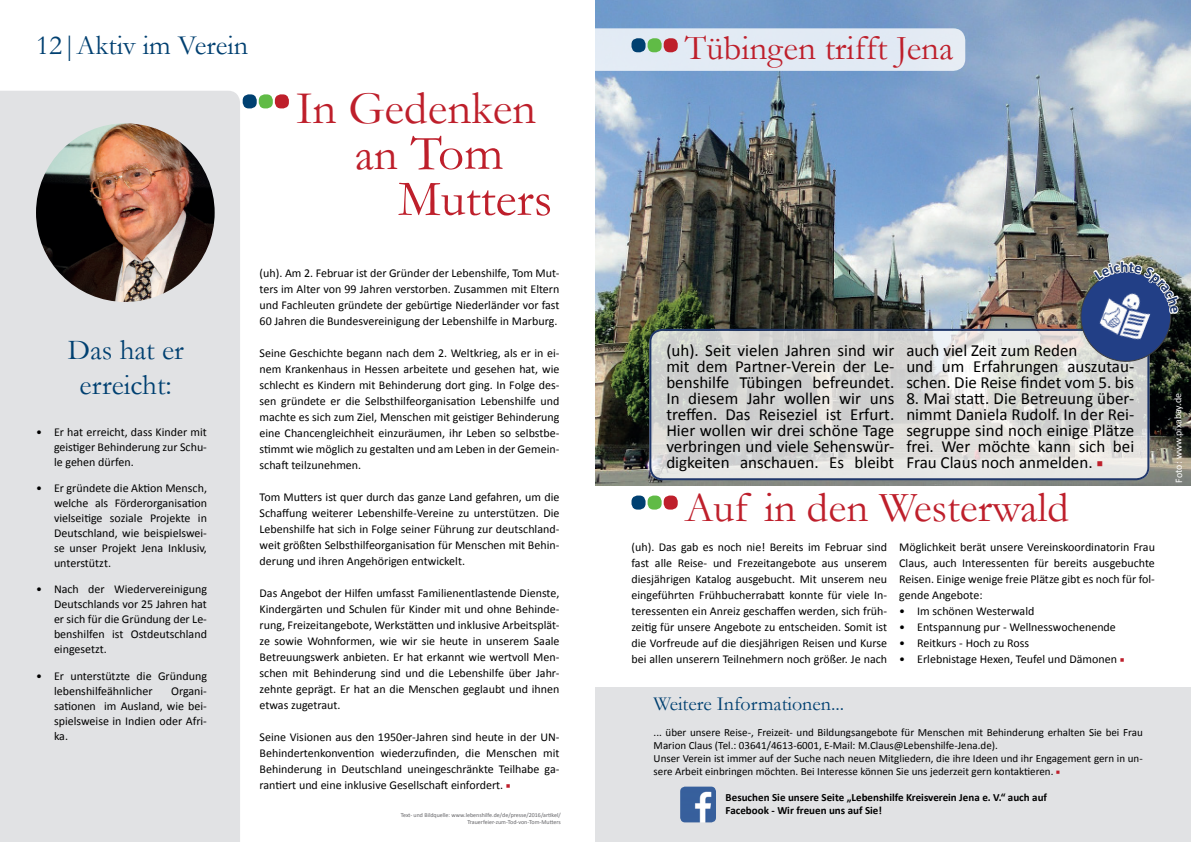
<style>
.page{position:relative;width:1191px;height:842px;background:#fff}
.page>*{position:absolute;margin:0;border:0;box-sizing:border-box;transform-origin:0 0}
.t1{font:51px/46px "Garamond";color:#be1f2b}
.t2{font:47px "Garamond";color:#be1f2b}
.t3{font:43px "Garamond";color:#be1f2b}
.t4{font:35px "Garamond";color:#be1f2b}
.t5{font:29px/34.8px "Garamond";color:#004071;text-align:center}
.t6{font:28px "Garamond";color:#004071}
.t7{font:20px "Garamond";color:#004071}
.t8{font:17px/16px "Calibri";color:#000;text-align:justify}
.t9{font:12px/16px "Calibri";color:#000;text-align:justify}
.t10{font:11px/13px "Calibri";color:#000}
.t11{font:700 11px/13px "Calibri";color:#000}
.t12{font:10px "Calibri";color:#fff}
.t13{font:6px/7.2px "Calibri";color:#636366;text-align:right}
.s1{font-size:47px}
.s2{font-family:"Minion Pro";color:#be1f2b}
</style>
<div class="page">
<div style="left:595px;top:688px;width:596px;height:154px;background:#e1e2e4"></div>
<div style="left:0;top:91px;width:240px;height:751px;background:#e1e2e4"></div>
<div style="left:259px;top:94px;width:14px;height:14px;background:#60bb46;border-radius:6px"></div>
<div style="left:243px;top:94px;width:14px;height:14px;background:#004071;border-radius:6px"></div>
<div style="left:275px;top:94px;width:14px;height:14px;background:#be1f2b;border-radius:6px"></div>
<img style="left:680px;top:787px;width:36px;height:35px">
<img style="left:595px;top:0;width:596px;height:485px">
<svg style="left:649px;top:331px;width:500px;height:149px;background:#dadad8"></svg>
<svg style="left:570px;top:28px;width:395px;height:43px;background:#e2eaf4"></svg>
<div style="left:647px;top:38px;width:14px;height:14px;background:#60bb46;border-radius:6px"></div>
<div style="left:631px;top:38px;width:14px;height:14px;background:#004071;border-radius:6px"></div>
<div style="left:663px;top:38px;width:14px;height:14px;background:#be1f2b;border-radius:6px"></div>
<div style="left:647px;top:495px;width:14px;height:15px;background:#60bb46;border-radius:6px"></div>
<div style="left:631px;top:495px;width:14px;height:15px;background:#004071;border-radius:6px"></div>
<div style="left:663px;top:495px;width:14px;height:15px;background:#be1f2b;border-radius:6px"></div>
<div style="left:649px;top:329px;width:500px;height:151px;border:2px solid #21386b;border-radius:12px"></div>
<img style="left:36px;top:123px;width:179px;height:179px;border-radius:89px">
<img style="left:1073px;top:81px;width:106px;height:286px">
<h3 class="t6" style="left:36px;top:27px;width:213px">12|Aktiv im Verein</h3>
<h2 class="t2" style="left:296px;top:77px;width:242px">In Gedenken</h2>
<h1 class="t1" style="left:398px;top:129px;width:156px;text-indent:-43px"><span class="s1">an</span> Tom<br>Mutters</h1>
<h3 class="t5" style="left:68px;top:332px;width:118px">Das hat er erreicht:</h3>
<p class="t9" style="left:54px;top:424px;width:154px;line-height:15px;text-indent:-18px">• Er hat erreicht, dass Kinder mit geistiger Behinderung zur Schu&shy;le gehen dürfen.</p>
<p class="t9" style="left:54px;top:481px;width:154px;line-height:15px;text-indent:-18px">• Er gründete die Aktion Mensch, welche als Förderorganisation vielseitige soziale Projekte in Deutschland, wie beispielswei&shy;se unser Projekt Jena Inklusiv, unterstützt.</p>
<p class="t9" style="left:54px;top:582px;width:154px;line-height:15px;text-indent:-18px">• Nach der Wiedervereinigung Deutschlands vor 25 Jahren hat er sich für die Gründung der Le&shy;benshilfen ist Ostdeutschland eingesetzt.</p>
<p class="t9" style="left:54px;top:668px;width:154px;line-height:15px;text-indent:-18px">• Er unterstützte die Gründung lebenshilfeähnlicher</p>
<p class="t9" style="left:54px;top:683px;width:154px;line-height:15px;text-indent:117px">Organi&shy;sationen im Ausland, wie bei&shy;spielsweise in Indien oder Afri&shy;ka.</p>
<p class="t9" style="left:259px;top:265px;width:301px">(uh). Am 2. Februar ist der Gründer der Lebenshilfe, Tom Mut&shy;ters im Alter von 99 Jahren verstorben. Zusammen mit Eltern und Fachleuten gründete der gebürtige Niederländer vor fast 60 Jahren die Bundesvereinigung der Lebenshilfe in Marburg.</p>
<p class="t9" style="left:259px;top:345px;width:301px">Seine Geschichte begann nach dem 2. Weltkrieg, als er in ei&shy;nem Krankenhaus in Hessen arbeitete und gesehen hat, wie schlecht es Kindern mit Behinderung dort ging. In Folge des&shy;sen gründete er die Selbsthilfeorganisation Lebenshilfe und machte es sich zum Ziel, Menschen mit geistiger Behinderung eine Chancengleichheit einzuräumen, ihr Leben so selbstbe&shy;stimmt wie möglich zu gestalten und am Leben in der Gemein&shy;schaft teilzunehmen.</p>
<p class="t9" style="left:259px;top:489px;width:301px">Tom Mutters ist quer durch das ganze Land gefahren, um die Schaffung weiterer Lebenshilfe-Vereine zu unterstützen. Die Lebenshilfe hat sich in Folge seiner Führung zur deutschland&shy;weit größten Selbsthilfeorganisation für Menschen mit Behin&shy;derung und ihren Angehörigen entwickelt.</p>
<p class="t9" style="left:259px;top:585px;width:301px">Das Angebot der Hilfen umfasst Familienentlastende Dienste, Kindergärten und Schulen für Kinder mit und ohne Behinde&shy;rung, Freizeitangebote, Werkstätten und inklusive Arbeitsplät&shy;ze sowie Wohnformen, wie wir sie heute in unserem Saale Betreuungswerk anbieten. Er hat erkannt wie wertvoll Men&shy;schen mit Behinderung sind und die Lebenshilfe über Jahr&shy;zehnte geprägt. Er hat an die Menschen geglaubt und ihnen etwas zugetraut.</p>
<p class="t9" style="left:259px;top:729px;width:301px">Seine Visionen aus den 1950er-Jahren sind heute in der UN-Behindertenkonvention wiederzufinden, die Menschen mit Behinderung in Deutschland uneingeschränkte Teilhabe ga&shy;rantiert und eine inklusive Gesellschaft einfordert. <span class="s2">■</span></p>
<p class="t13" style="left:401px;top:811px;width:161px">Text- und Bildquelle: www.lebenshilfe.de/de/presse/2016/artikel/<br>Trauerfeier-zum-Tod-von-Tom-Mutters</p>
<h3 class="t4" style="left:685px;top:24px;width:270px">Tübingen trifft Jena</h3>
<p class="t8" style="left:666px;top:342px;width:229px">(uh). Seit vielen Jahren sind wir mit dem Partner-Verein der Le&shy;benshilfe Tübingen befreundet.<br>In diesem Jahr wollen wir uns treffen. Das Reiseziel ist Erfurt.<br>Hier wollen wir drei schöne Tage verbringen und viele Sehenswür&shy;digkeiten anschauen. Es bleibt</p>
<h3 class="t8" style="left:906px;top:342px;width:229px;text-align:left">auch viel Zeit zum Reden<br>und um Erfahrungen auszutau&shy;schen. Die Reise findet vom 5. bis</h3>
<h3 class="t8" style="left:906px;top:390px;width:229px">8. Mai statt. Die Betreuung über&shy;nimmt Daniela Rudolf. In der Rei&shy;segruppe sind noch einige Plätze frei. Wer möchte kann sich bei Frau Claus noch anmelden. <span class="s2">■</span></h3>
<h3 class="t3" style="left:685px;top:479px;width:386px">Auf in den Westerwald</h3>
<p class="t9" style="left:631px;top:539px;width:257px">(uh). Das gab es noch nie! Bereits im Februar sind fast alle Reise- und Frezeitangebote aus unserem diesjährigen Katalog ausgebucht. Mit unserem neu eingeführten Frühbucherrabatt konnte für viele In&shy;teressenten ein Anreiz geschaffen werden, sich früh&shy;zeitig für unsere Angebote zu entscheiden. Somit ist die Vorfreude auf die diesjährigen Reisen und Kurse bei allen unserern Teilnehmern noch größer. Je nach</p>
<p class="t9" style="left:899px;top:539px;width:257px">Möglichkeit berät unsere Vereinskoordinatorin Frau Claus, auch Interessenten für bereits ausgebuchte Reisen. Einige wenige freie Plätze gibt es noch für fol&shy;gende Angebote:</p>
<p class="t9" style="left:899px;top:603px;width:137px">• Im schönen Westerwald</p>
<p class="t9" style="left:899px;top:619px;width:218px">• Entspannung pur - Wellnesswochenende</p>
<p class="t9" style="left:899px;top:635px;width:131px">• Reitkurs - Hoch zu Ross</p>
<p class="t9" style="left:899px;top:651px;width:227px">• Erlebnistage Hexen, Teufel und Dämonen <span class="s2">■</span></p>
<h3 class="t7" style="left:653px;top:690px;width:192px">Weitere Informationen...</h3>
<p class="t10" style="left:653px;top:725px;width:490px">... über unsere Reise-, Freizeit- und Bildungsangebote für Menschen mit Behinderung erhalten Sie bei Frau Marion Claus (Tel.: 03641/4613-6001, E-Mail: M.Claus@Lebenshilfe-Jena.de).<br>Unser Verein ist immer auf der Suche nach neuen Mitgliedern, die ihre Ideen und ihr Engagement gern in un&shy;sere Arbeit einbringen möchten. Bei Interesse können Sie uns jederzeit gern kontaktieren. <span class="s2">■</span></p>
<p class="t11" style="left:725px;top:790px;width:323px">Besuchen Sie unsere Seite „Lebenshilfe Kreisverein Jena e. V.“ auch auf<br>Facebook - Wir freuen uns auf Sie!</p>
<p class="t12" style="left:1172px;top:483px;width:91px;rotate:-91deg">Foto: www.pixabay.de</p>
</div>
